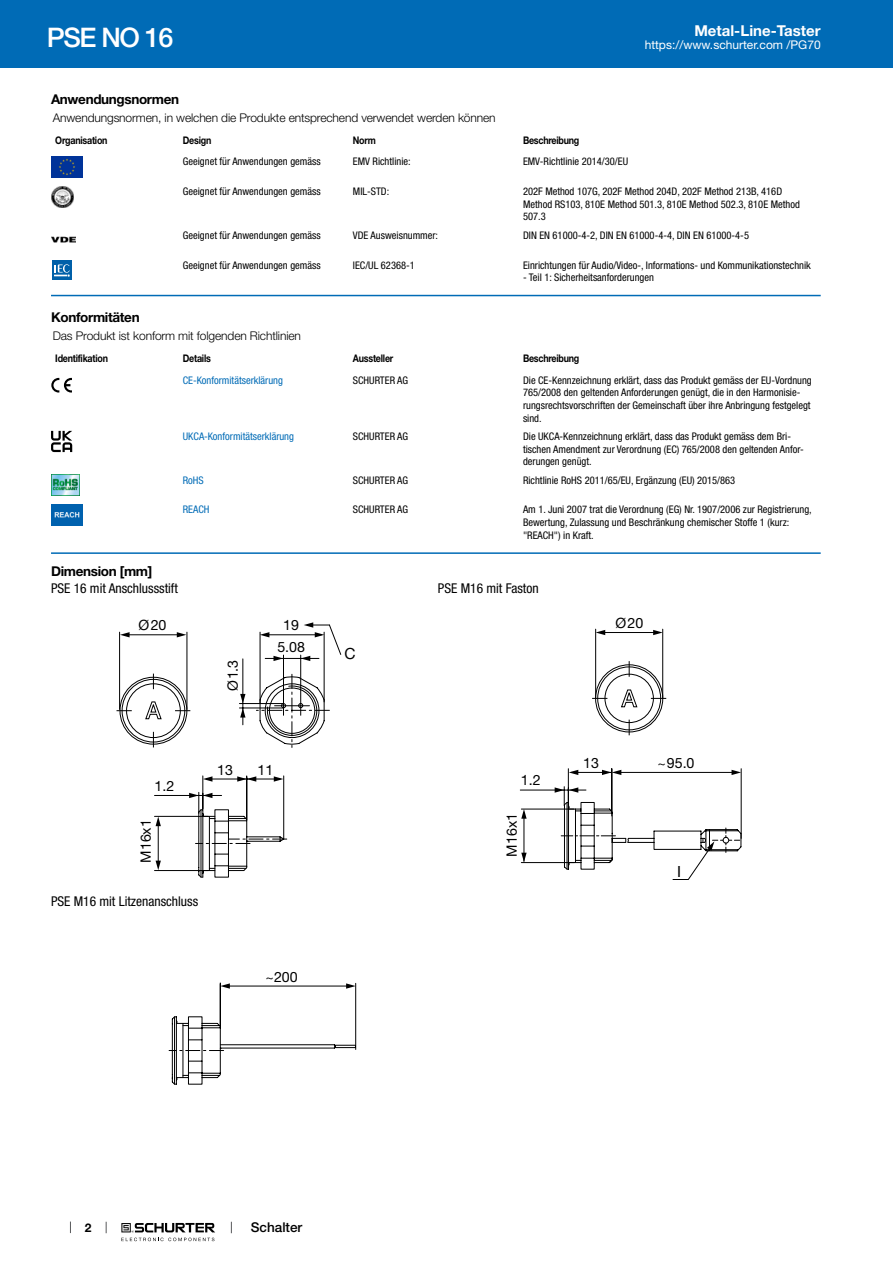
<style>
.page{position:relative;width:893px;height:1263px;background:#fff}
.page>*{position:absolute;margin:0;border:0;box-sizing:border-box;transform-origin:0 0}
.t1{font:500 27px "Helvetica Neue LT";letter-spacing:-.05em;color:#fff}
.t2{font:15.45px "Helvetica Neue LT";color:#000}
.t3{font:700 15px "Helvetica Neue LT";color:#fff}
.t4{font:14.25px "Helvetica Neue LT";color:#000}
.t5{font:condensed 13.5px "Helvetica Neue LT";color:#000}
.t6{font:700 13.5px "Helvetica Neue LT";letter-spacing:-.025em;color:#000}
.t7{font:500 13.5px "Helvetica Neue LT";color:#000}
.t8{font:300 12px "Helvetica Neue LT";letter-spacing:-.01em;color:#000}
.t9{font:12px "Helvetica Neue LT";color:#fff}
.t10{font:700 12px "Helvetica Neue LT";color:#000}
.t11{font:condensed 10.5px/12.6px "Helvetica Neue LT";color:#000}
.t12{font:700 10.5px "Helvetica Neue LT";letter-spacing:-.025em;color:#000;scale:.85 1}
.t13{font:condensed 10.5px "Helvetica Neue LT";color:#006bb6}
</style>
<div class="page">
<svg style="left:70px;top:1221px;width:1px;height:12px"></svg>
<svg style="left:121px;top:1223px;width:94px;height:18px"></svg>
<div style="left:0;top:0;width:893px;height:68px;background:#006bb6"></div>
<img style="left:51px;top:156px;width:32px;height:21px">
<img style="left:51px;top:186px;width:23px;height:21px">
<img style="left:51px;top:236px;width:25px;height:7px">
<svg style="left:71px;top:260px;width:1px;height:20px"></svg>
<div style="left:52px;top:260px;width:19px;height:20px;background:#0060a9"></div>
<svg style="left:54px;top:264px;width:16px;height:13px"></svg>
<hr style="left:51px;top:295px;width:770px;height:1px;background:#006bb6">
<svg style="left:51px;top:378px;width:21px;height:14px"></svg>
<svg style="left:51px;top:431px;width:21px;height:21px"></svg>
<img style="left:51px;top:474px;width:29px;height:22px">
<img style="left:51px;top:504px;width:32px;height:22px">
<hr style="left:51px;top:552px;width:770px;height:2px;background:#006bb6">
<svg style="left:154px;top:624px;width:187px;height:87px"></svg>
<hr style="left:243px;top:659px;width:1px;height:66px;background:#000">
<hr style="left:283px;top:655px;width:1px;height:60px;background:#000">
<hr style="left:300px;top:655px;width:1px;height:60px;background:#000">
<hr style="left:265px;top:658px;width:54px;height:1px;background:#000">
<hr style="left:119px;top:632px;width:1px;height:77px;background:#000">
<hr style="left:187px;top:632px;width:1px;height:77px;background:#000">
<hr style="left:260px;top:632px;width:1px;height:71px;background:#000">
<hr style="left:324px;top:632px;width:1px;height:70px;background:#000">
<hr style="left:127px;top:634px;width:55px;height:1px;background:#000">
<svg style="left:120px;top:632px;width:10px;height:5px"></svg>
<svg style="left:177px;top:632px;width:9px;height:5px"></svg>
<hr style="left:267px;top:634px;width:54px;height:1px;background:#000">
<svg style="left:260px;top:632px;width:9px;height:5px"></svg>
<svg style="left:304px;top:622px;width:25px;height:15px"></svg>
<svg style="left:301px;top:656px;width:9px;height:5px"></svg>
<svg style="left:273px;top:656px;width:10px;height:5px"></svg>
<svg style="left:117px;top:674px;width:212px;height:203px"></svg>
<hr style="left:741px;top:769px;width:1px;height:69px;background:#000">
<hr style="left:520px;top:790px;width:66px;height:1px;background:#000">
<hr style="left:524px;top:813px;width:1px;height:48px;background:#000">
<svg style="left:521px;top:853px;width:6px;height:9px"></svg>
<svg style="left:521px;top:810px;width:6px;height:9px"></svg>
<hr style="left:521px;top:809px;width:53px;height:1px;background:#000">
<hr style="left:521px;top:862px;width:53px;height:1px;background:#000">
<svg style="left:555px;top:629px;width:186px;height:251px"></svg>
<hr style="left:220px;top:983px;width:1px;height:43px;background:#000">
<hr style="left:355px;top:983px;width:1px;height:66px;background:#000">
<hr style="left:226px;top:986px;width:123px;height:1px;background:#000">
<svg style="left:221px;top:983px;width:9px;height:6px"></svg>
<svg style="left:346px;top:983px;width:10px;height:6px"></svg>
<svg style="left:169px;top:1016px;width:187px;height:69px"></svg>
<h1 class="t1" style="left:47px;top:21px;width:128px">PSE NO 16</h1>
<h3 class="t3" style="left:694px;top:21px;width:128px">Metal-Line-Taster</h3>
<p class="t9" style="left:645px;top:38px;width:178px">https://www.schurter.com /PG70</p>
<p class="t6" style="left:51px;top:91px;width:130px">Anwendungsnormen</p>
<p class="t8" style="left:53px;top:110px;width:444px">Anwendungsnormen, in welchen die Produkte entsprechend verwendet werden können</p>
<p class="t12" style="left:55px;top:134px;width:63px">Organisation</p>
<p class="t12" style="left:183px;top:134px;width:35px">Design</p>
<p class="t12" style="left:353px;top:134px;width:29px">Norm</p>
<p class="t12" style="left:523px;top:134px;width:68px">Beschreibung</p>
<p class="t11" style="left:183px;top:155px;width:139px">Geeignet für Anwendungen gemäss</p>
<p class="t11" style="left:353px;top:155px;width:59px">EMV Richtlinie:</p>
<p class="t11" style="left:523px;top:155px;width:107px">EMV-Richtlinie 2014/30/EU</p>
<p class="t11" style="left:183px;top:185px;width:139px">Geeignet für Anwendungen gemäss</p>
<p class="t11" style="left:353px;top:185px;width:38px">MIL-STD:</p>
<p class="t11" style="left:523px;top:185px;width:278px">202F Method 107G, 202F Method 204D, 202F Method 213B, 416D<br>Method RS103, 810E Method 501.3, 810E Method 502.3, 810E Method<br>507.3</p>
<p class="t11" style="left:183px;top:229px;width:139px">Geeignet für Anwendungen gemäss</p>
<p class="t11" style="left:353px;top:229px;width:87px">VDE Ausweisnummer:</p>
<p class="t11" style="left:523px;top:229px;width:227px">DIN EN 61000-4-2, DIN EN 61000-4-4, DIN EN 61000-4-5</p>
<p class="t11" style="left:183px;top:258px;width:139px">Geeignet für Anwendungen gemäss</p>
<p class="t11" style="left:353px;top:258px;width:63px">IEC/UL 62368-1</p>
<p class="t11" style="left:523px;top:258px;width:289px">Einrichtungen für Audio/Video-, Informations- und Kommunikationstechnik</p>
<p class="t11" style="left:523px;top:271px;width:132px">- Teil 1: Sicherheitsanforderungen</p>
<p class="t6" style="left:51px;top:309px;width:90px">Konformitäten</p>
<p class="t8" style="left:53px;top:329px;width:250px">Das Produkt ist konform mit folgenden Richtlinien</p>
<p class="t12" style="left:55px;top:352px;width:64px">Identifikation</p>
<p class="t12" style="left:183px;top:352px;width:35px">Details</p>
<p class="t12" style="left:353px;top:352px;width:49px">Aussteller</p>
<p class="t12" style="left:523px;top:352px;width:68px">Beschreibung</p>
<p class="t13" style="left:183px;top:374px;width:102px">CE-Konformitätserklärung</p>
<p class="t11" style="left:353px;top:374px;width:57px">SCHURTER AG</p>
<p class="t11" style="left:523px;top:374px;width:290px">Die CE-Kennzeichnung erklärt, dass das Produkt gemäss der EU-Vordnung 765/2008 den geltenden Anforderungen genügt, die in den Harmonisie&shy;rungsrechtsvorschriften der Gemeinschaft über ihre Anbringung festgelegt sind.</p>
<p class="t13" style="left:183px;top:430px;width:113px">UKCA-Konformitätserklärung</p>
<p class="t11" style="left:353px;top:430px;width:57px">SCHURTER AG</p>
<p class="t11" style="left:523px;top:430px;width:282px">Die UKCA-Kennzeichnung erklärt, dass das Produkt gemäss dem Bri&shy;tischen Amendment zur Verordnung (EC) 765/2008 den geltenden Anfor&shy;derungen genügt.</p>
<p class="t13" style="left:183px;top:474px;width:22px">RoHS</p>
<p class="t11" style="left:353px;top:474px;width:57px">SCHURTER AG</p>
<p class="t11" style="left:523px;top:474px;width:214px">Richtlinie RoHS 2011/65/EU, Ergänzung (EU) 2015/863</p>
<p class="t13" style="left:183px;top:504px;width:28px">REACH</p>
<p class="t11" style="left:353px;top:503px;width:57px">SCHURTER AG</p>
<p class="t11" style="left:523px;top:503px;width:290px">Am 1. Juni 2007 trat die Verordnung (EG) Nr. 1907/2006 zur Registrierung,<br>Bewertung, Zulassung und Beschränkung chemischer Stoffe 1 (kurz: "REACH") in Kraft.</p>
<p class="t6" style="left:51px;top:562px;width:103px">Dimension [mm]</p>
<p class="t5" style="left:51px;top:580px;width:128px">PSE 16 mit Anschlussstift</p>
<h3 class="t4" style="left:139px;top:617px;width:30px">Ø20</h3>
<h3 class="t4" style="left:283px;top:617px;width:17px">19</h3>
<h2 class="t2" style="left:344px;top:644px;width:13px">C</h2>
<p class="t5" style="left:438px;top:580px;width:102px">PSE M16 mit Faston</p>
<h3 class="t4" style="left:615px;top:614px;width:30px">Ø20</h3>
<h3 class="t4" style="left:277px;top:638px;width:29px">5.08</h3>
<h3 class="t4" style="left:224px;top:691px;width:33px;rotate:-90deg">Ø1.3</h3>
<h3 class="t4" style="left:154px;top:777px;width:21px">1.2</h3>
<h3 class="t4" style="left:137px;top:863px;width:45px;rotate:-90deg">M16x1</h3>
<p class="t5" style="left:51px;top:894px;width:149px">PSE M16 mit Litzenanschluss</p>
<h3 class="t4" style="left:217px;top:761px;width:17px">13</h3>
<h3 class="t4" style="left:258px;top:761px;width:17px">11</h3>
<h3 class="t4" style="left:265px;top:968px;width:34px">~200</h3>
<p class="t10" style="left:85px;top:1220px;width:8px">2</p>
<p class="t7" style="left:251px;top:1219px;width:53px">Schalter</p>
<h3 class="t4" style="left:521px;top:772px;width:21px">1.2</h3>
<h3 class="t4" style="left:503px;top:856px;width:45px;rotate:-90deg">M16x1</h3>
<h3 class="t4" style="left:583px;top:754px;width:17px">13</h3>
<h3 class="t4" style="left:657px;top:754px;width:39px">~95.0</h3>
<h2 class="t2" style="left:677px;top:862px;width:5px">I</h2>
</div>
